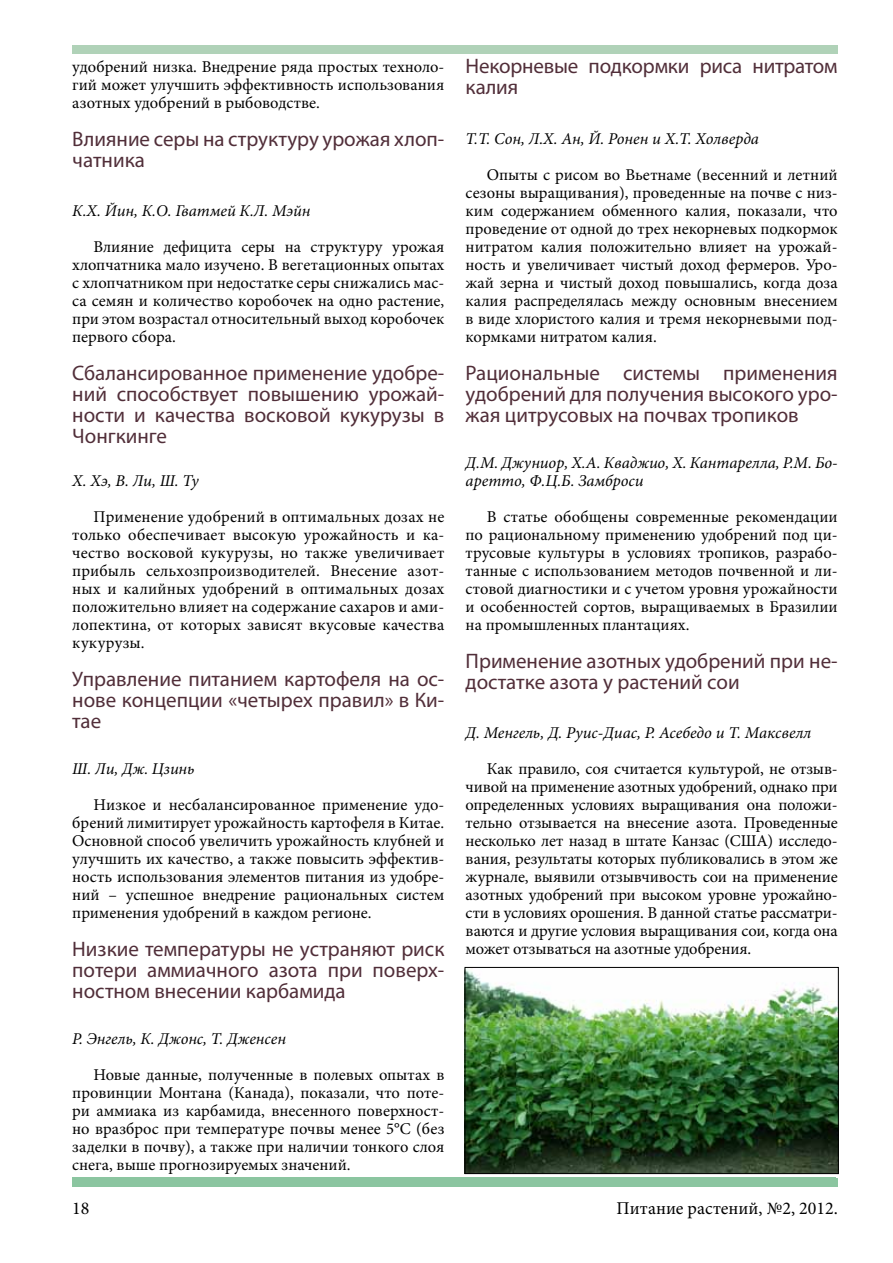
<style>
.page{position:relative;width:893px;height:1263px;background:#fff}
.page>*{position:absolute;margin:0;border:0;box-sizing:border-box;transform-origin:0 0}
.t1{font:21px/21px "Myriad Pro";color:#512e39;text-align:justify}
.t2{font:18px "Minion Pro";color:#000}
.t3{font:16.5px/18px "Minion Pro";color:#000;text-align:justify}
.t4{font:italic 16.5px/18px "Minion Pro";color:#000}
</style>
<div class="page">
<div style="left:73px;top:45px;width:764px;height:9px;background:#b0d2b8"></div>
<div style="left:72px;top:1178px;width:766px;height:8px;background:#8bc5a0"></div>
<img style="left:467px;top:969px;width:369px;height:203px">
<div style="left:465px;top:967px;width:373px;height:207px;border:1px solid #000"></div>
<p class="t3" style="left:72px;top:58px;width:374px">удобрений низка. Внедрение ряда простых техноло&shy;гий может улучшить эффективность использования азотных удобрений в рыбоводстве.</p>
<p class="t1" style="left:72px;top:128px;width:374px">Влияние серы на структуру урожая хлоп&shy;чатника</p>
<p class="t4" style="left:72px;top:202px;width:240px">К.Х. Йин, К.О. Гватмей К.Л. Мэйн</p>
<p class="t3" style="left:72px;top:238px;width:374px;text-indent:21px">Влияние дефицита серы на структуру урожая хлопчатника мало изучено. В вегетационных опытах с хлопчатником при недостатке серы снижались мас&shy;са семян и количество коробочек на одно растение, при этом возрастал относительный выход коробочек первого сбора.</p>
<p class="t1" style="left:72px;top:362px;width:374px">Сбалансированное применение удобре&shy;ний способствует повышению урожай&shy;ности и качества восковой кукурузы в Чонгкинге</p>
<p class="t4" style="left:72px;top:472px;width:128px">Х. Хэ, В. Ли, Ш. Ту</p>
<p class="t3" style="left:72px;top:508px;width:374px;text-indent:21px">Применение удобрений в оптимальных дозах не только обеспечивает высокую урожайность и ка&shy;чество восковой кукурузы, но также увеличивает прибыль сельхозпроизводителей. Внесение азот&shy;ных и калийных удобрений в оптимальных дозах положительно влияет на содержание сахаров и ами&shy;лопектина, от которых зависят вкусовые качества кукурузы.</p>
<p class="t1" style="left:72px;top:668px;width:374px">Управление питанием картофеля на ос&shy;нове концепции «четырех правил» в Ки&shy;тае</p>
<p class="t4" style="left:72px;top:760px;width:124px">Ш. Ли, Дж. Цзинь</p>
<p class="t3" style="left:72px;top:796px;width:374px;text-indent:21px">Низкое и несбалансированное применение удо&shy;брений лимитирует урожайность картофеля в Китае.<br>Основной способ увеличить урожайность клубней и улучшить их качество, а также повысить эффектив&shy;ность использования элементов питания из удобре&shy;ний – успешное внедрение рациональных систем применения удобрений в каждом регионе.</p>
<p class="t1" style="left:72px;top:938px;width:374px">Низкие температуры не устраняют риск потери аммиачного азота при поверх&shy;ностном внесении карбамида</p>
<p class="t4" style="left:72px;top:1030px;width:215px">Р. Энгель, К. Джонс, Т. Дженсен</p>
<p class="t3" style="left:72px;top:1066px;width:374px;text-indent:21px">Новые данные, полученные в полевых опытах в провинции Монтана (Канада), показали, что поте&shy;ри аммиака из карбамида, внесенного поверхност&shy;но вразброс при температуре почвы менее 5°C (без заделки в почву), а также при наличии тонкого слоя снега, выше прогнозируемых значений.</p>
<p class="t1" style="left:466px;top:55px;width:374px">Некорневые подкормки риса нитратом калия</p>
<p class="t4" style="left:466px;top:130px;width:295px">T.T. Сон, Л.Х. Ан, Й. Ронен и Х.Т. Холверда</p>
<p class="t3" style="left:466px;top:166px;width:374px;text-indent:21px">Опыты с рисом во Вьетнаме (весенний и летний сезоны выращивания), проведенные на почве с низ&shy;ким содержанием обменного калия, показали, что проведение от одной до трех некорневых подкормок нитратом калия положительно влияет на урожай&shy;ность и увеличивает чистый доход фермеров. Уро&shy;жай зерна и чистый доход повышались, когда доза калия распределялась между основным внесением в виде хлористого калия и тремя некорневыми под&shy;кормками нитратом калия.</p>
<p class="t1" style="left:466px;top:362px;width:374px">Рациональные системы применения удобрений для получения высокого уро&shy;жая цитрусовых на почвах тропиков</p>
<p class="t4" style="left:466px;top:454px;width:374px">Д.М. Джуниор, Х.А. Кваджио, Х. Кантарелла, Р.М. Бо&shy;аретто, Ф.Ц.Б. Замброси</p>
<p class="t3" style="left:466px;top:508px;width:374px;text-indent:21px">В статье обобщены современные рекомендации по рациональному применению удобрений под ци&shy;трусовые культуры в условиях тропиков, разрабо&shy;танные с использованием методов почвенной и ли&shy;стовой диагностики и с учетом уровня урожайности и особенностей сортов, выращиваемых в Бразилии на промышленных плантациях.</p>
<p class="t1" style="left:466px;top:650px;width:374px">Применение азотных удобрений при не&shy;достатке азота у растений сои</p>
<p class="t4" style="left:466px;top:724px;width:347px">Д. Менгель, Д. Руис-Диас, Р. Асебедо и Т. Максвелл</p>
<p class="t3" style="left:466px;top:760px;width:374px;text-indent:21px">Как правило, соя считается культурой, не отзыв&shy;чивой на применение азотных удобрений, однако при определенных условиях выращивания она положи&shy;тельно отзывается на внесение азота. Проведенные несколько лет назад в штате Канзас (США) исследо&shy;вания, результаты которых публиковались в этом же журнале, выявили отзывчивость сои на применение азотных удобрений при высоком уровне урожайно&shy;сти в условиях орошения. В данной статье рассматри&shy;ваются и другие условия выращивания сои, когда она может отзываться на азотные удобрения.</p>
<p class="t2" style="left:72px;top:1196px;width:19px">18</p>
<p class="t2" style="left:616px;top:1196px;width:223px">Питание растений, №2, 2012.</p>
</div>
